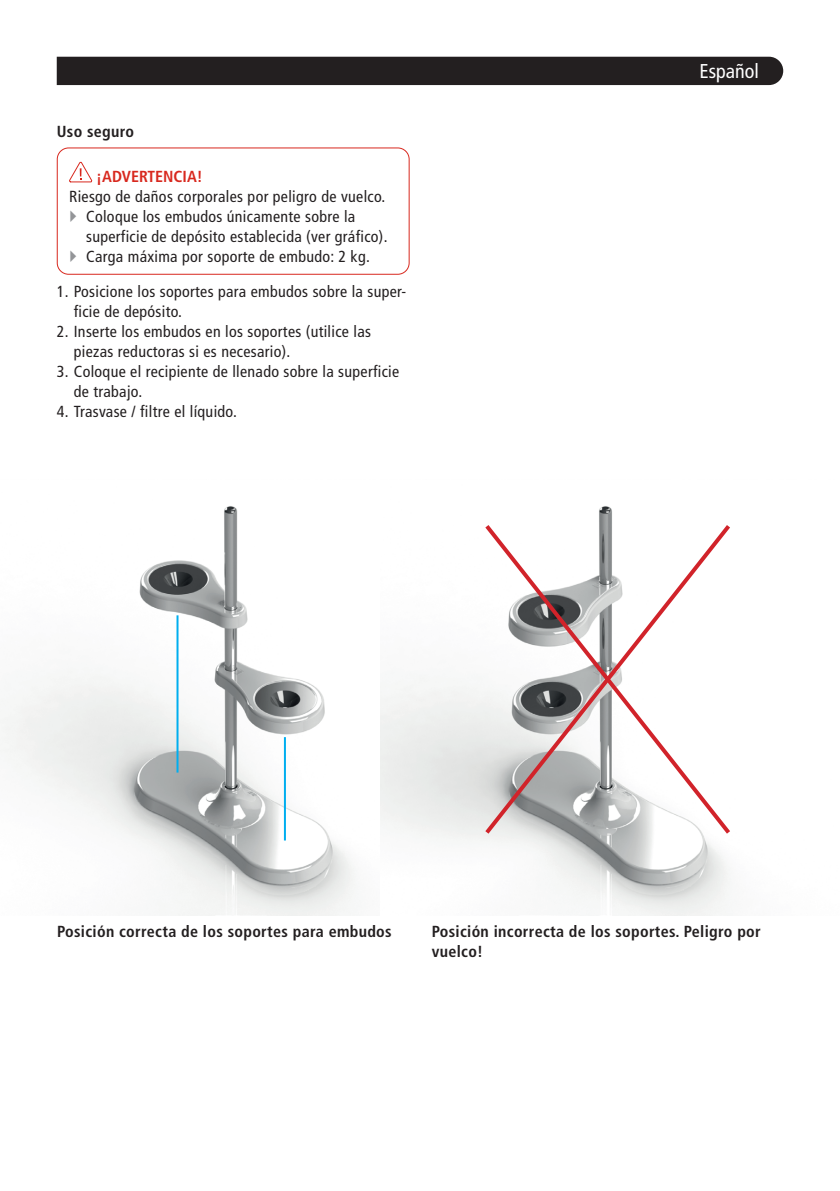
<style>
.page{position:relative;width:840px;height:1191px;background:#fff}
.page>*{position:absolute;margin:0;border:0;box-sizing:border-box;transform-origin:0 0}
.t1{font:condensed 20px "Frutiger LT Pro";color:#fff}
.t2{font:condensed 16px/20px "Frutiger LT Pro";letter-spacing:.02em;color:#231f20}
.t3{font:700 condensed 16px/20px "Frutiger LT Pro";letter-spacing:.02em;color:#231f20}
.t4{font:700 condensed 16px "Frutiger LT Pro";color:#d8281e}
</style>
<div class="page">
<div style="left:57px;top:57px;width:725px;height:28px;background:#231f20"></div>
<svg style="left:69px;top:162px;width:23px;height:20px"></svg>
<div style="left:57px;top:147px;width:352px;height:128px;border:1px solid #d8281e;border-radius:11px"></div>
<img style="left:0;top:506px;width:355px;height:409px">
<img style="left:380px;top:506px;width:349px;height:409px">
<svg style="left:481px;top:520px;width:249px;height:318px"></svg>
<hr style="left:176px;top:615px;width:2px;height:157px;background:#00aeef">
<hr style="left:284px;top:737px;width:2px;height:103px;background:#00aeef">
<p class="t3" style="left:57px;top:121px;width:79px">Uso seguro</p>
<p class="t4" style="left:96px;top:167px;width:108px">¡ADVERTENCIA!</p>
<p class="t2" style="left:86px;top:187px;width:303px;text-indent:-17px">Riesgo de daños corporales por peligro de vuelco.<br>Coloque los embudos únicamente sobre la superficie de depósito establecida (ver gráfico).<br>Carga máxima por soporte de embudo: 2 kg.</p>
<p class="t2" style="left:74px;top:281px;width:334px;text-indent:-17px">1. Posicione los soportes para embudos sobre la super&shy;ficie de depósito.</p>
<p class="t2" style="left:74px;top:321px;width:298px;text-indent:-17px">2. Inserte los embudos en los soportes (utilice las piezas reductoras si es necesario).</p>
<p class="t2" style="left:74px;top:361px;width:327px;text-indent:-17px">3. Coloque el recipiente de llenado sobre la superficie de trabajo.</p>
<p class="t2" style="left:57px;top:401px;width:181px">4. Trasvase / filtre el líquido.</p>
<p class="t1" style="left:699px;top:60px;width:61px">Español</p>
<p class="t3" style="left:57px;top:921px;width:336px">Posición correcta de los soportes para embudos</p>
<p class="t3" style="left:431px;top:921px;width:330px">Posición incorrecta de los soportes. Peligro por vuelco!</p>
</div>
